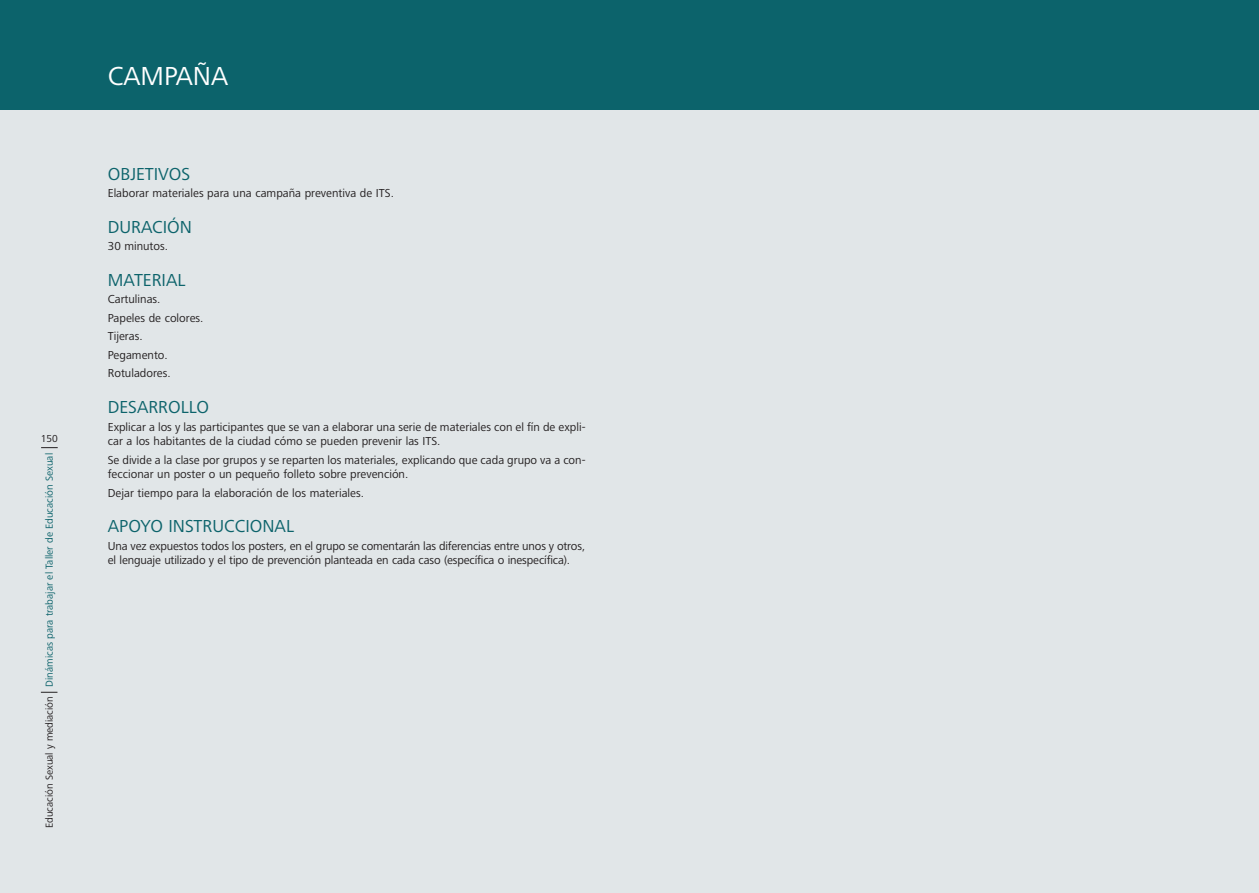
<style>
.page{position:relative;width:1259px;height:893px;background:#fff}
.page>*{position:absolute;margin:0;border:0;box-sizing:border-box;transform-origin:0 0}
.t1{font:27px "Frutiger Next LT";color:#fff}
.t2{font:18px "Frutiger Next LT";color:#0c636b}
.t3{font:12px/18.6px "Frutiger Next LT";color:#231f20}
.t4{font:10.5px "Frutiger Next LT";color:#0c636b}
.t5{font:10.5px "Frutiger Next LT";color:#231f20}
.s1{color:#231f20}
</style>
<div class="page">
<div style="left:629px;top:0;width:630px;height:893px;background:#e1e6e8"></div>
<div style="left:0;top:0;width:629px;height:893px;background:#e1e6e8"></div>
<svg style="left:41px;top:692px;width:16px;height:1px"></svg>
<svg style="left:41px;top:447px;width:17px;height:1px"></svg>
<div style="left:0;top:0;width:629px;height:110px;background:#0c636b"></div>
<div style="left:621px;top:0;width:638px;height:110px;background:#0c636b"></div>
<p class="t5" style="left:41px;top:435px;width:19px">150</p>
<p class="t4" style="left:46px;top:828px;width:376px;rotate:-90deg"><span class="s1">Educación Sexual y mediación</span> Dinámicas para trabajar el Taller de Educación Sexual</p>
<p class="t1" style="left:108px;top:67px;width:122px">CAMPAÑA</p>
<p class="t2" style="left:108px;top:168px;width:84px">OBJETIVOS</p>
<p class="t3" style="left:108px;top:185px;width:288px">Elaborar materiales para una campaña preventiva de ITS.</p>
<p class="t2" style="left:108px;top:221px;width:86px">DURACIÓN</p>
<p class="t3" style="left:108px;top:238px;width:62px">30 minutos.</p>
<p class="t2" style="left:108px;top:274px;width:79px">MATERIAL</p>
<p class="t3" style="left:108px;top:291px;width:97px">Cartulinas.<br>Papeles de colores.<br>Tijeras.<br>Pegamento.<br>Rotuladores.</p>
<p class="t2" style="left:108px;top:401px;width:103px">DESARROLLO</p>
<p class="t3" style="left:108px;top:421px;width:479px;line-height:14.4px">Explicar a los y las participantes que se van a elaborar una serie de materiales con el fín de expli&shy;car a los habitantes de la ciudad cómo se pueden prevenir las ITS.</p>
<p class="t3" style="left:108px;top:454px;width:479px;line-height:14.4px">Se divide a la clase por grupos y se reparten los materiales, explicando que cada grupo va a con&shy;feccionar un poster o un pequeño folleto sobre prevención.</p>
<p class="t3" style="left:108px;top:485px;width:258px">Dejar tiempo para la elaboración de los materiales.</p>
<p class="t2" style="left:108px;top:520px;width:188px">APOYO INSTRUCCIONAL</p>
<p class="t3" style="left:108px;top:540px;width:479px;line-height:14.4px">Una vez expuestos todos los posters, en el grupo se comentarán las diferencias entre unos y otros, el lenguaje utilizado y el tipo de prevención planteada en cada caso (específica o inespecífica).</p>
</div>
